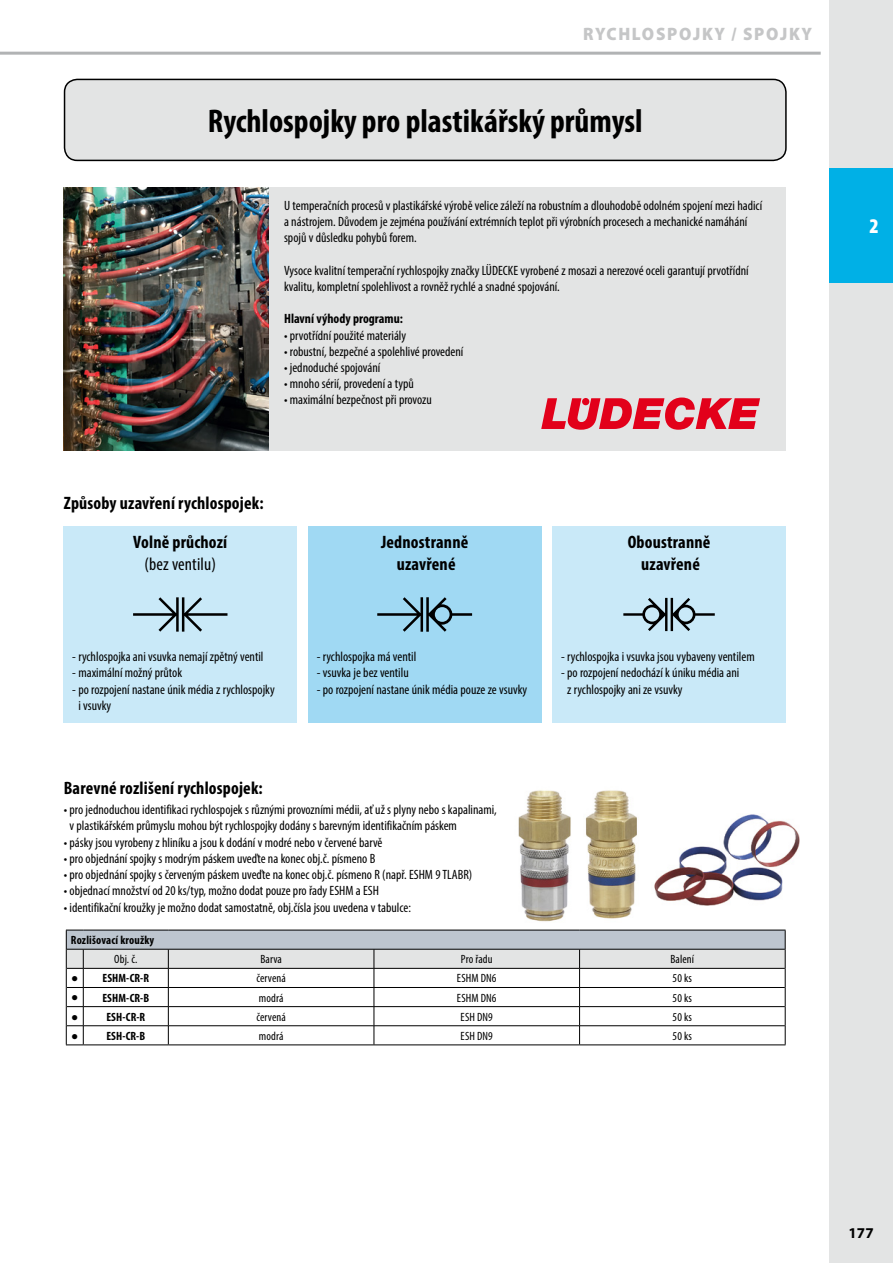
<style>
.page{position:relative;width:893px;height:1263px;background:#fff}
.page>*{position:absolute;margin:0;border:0;box-sizing:border-box;transform-origin:0 0}
.t1{font:700 condensed 33px "Myriad Pro";color:#000}
.t2{font:900 condensed 21px "Myriad Pro";color:#fff}
.t3{font:700 condensed 18px/21.6px "Myriad Pro";letter-spacing:.01em;color:#000;text-align:center}
.t4{font:900 18px "Myriad Pro";letter-spacing:.1em;color:#c5c6c7;scale:.94 1}
.t5{font:condensed 18px "Myriad Pro";letter-spacing:.01em;color:#000}
.t6{font:700 15px "Myriad Pro";color:#000}
.t7{font:condensed 13.5px/16.2px "Myriad Pro";color:#000}
.t8{font:700 condensed 13.5px "Myriad Pro";color:#000}
.t9{font:condensed 12px "Myriad Pro";letter-spacing:.01em;color:#000}
.t10{font:700 condensed 12px "Myriad Pro";letter-spacing:.01em;color:#000}
.s1{font-family:"Arial";font-stretch:normal}
</style>
<div class="page">
<div style="left:829px;top:0;width:64px;height:1263px;background:#e3e4e4"></div>
<hr style="left:0;top:52px;width:821px;height:3px;background:#b1b3b4">
<div style="left:829px;top:168px;width:64px;height:115px;background:#00b0e6"></div>
<div style="left:65px;top:79px;width:721px;height:81px;background:#e3e4e4;border-radius:13px"></div>
<div style="left:64px;top:79px;width:723px;height:82px;border:2px solid #000;border-radius:13px"></div>
<div style="left:308px;top:526px;width:233px;height:196px;background:#a0d9f3"></div>
<div style="left:553px;top:526px;width:233px;height:196px;background:#c9e9f8"></div>
<div style="left:64px;top:526px;width:233px;height:196px;background:#c9e9f8"></div>
<svg style="left:133px;top:597px;width:94px;height:35px"></svg>
<svg style="left:377px;top:597px;width:95px;height:35px"></svg>
<svg style="left:623px;top:598px;width:92px;height:33px"></svg>
<div style="left:267px;top:187px;width:519px;height:264px;background:#e3e4e4"></div>
<img style="left:64px;top:187px;width:205px;height:264px">
<svg style="left:541px;top:397px;width:219px;height:33px"></svg>
<img style="left:518px;top:790px;width:53px;height:132px">
<img style="left:585px;top:790px;width:52px;height:129px">
<img style="left:654px;top:814px;width:146px;height:92px">
<svg style="left:66px;top:930px;width:720px;height:115px"></svg>
<h3 class="t4" style="left:583px;top:22px;width:245px">RYCHLOSPOJKY / SPOJKY</h3>
<h1 class="t1" style="left:208px;top:101px;width:436px">Rychlospojky pro plastikářský průmysl</h1>
<p class="t7" style="left:284px;top:197px;width:480px">U temperačních procesů v plastikářské výrobě velice záleží na robustním a dlouhodobě odolném spojení mezi hadicí a nástrojem. Důvodem je zejména používání extrémních teplot při výrobních procesech a mechanické namáhání spojů v důsledku pohybů forem.</p>
<p class="t7" style="left:284px;top:262px;width:466px">Vysoce kvalitní temperační rychlospojky značky LÜDECKE vyrobené z mosazi a nerezové oceli garantují prvotřídní kvalitu, kompletní spolehlivost a rovněž rychlé a snadné spojování.</p>
<p class="t8" style="left:284px;top:310px;width:120px">Hlavní výhody programu:</p>
<p class="t7" style="left:284px;top:327px;width:124px">• prvotřídní použité materiály</p>
<p class="t7" style="left:284px;top:343px;width:181px">• robustní, bezpečné a spolehlivé provedení</p>
<p class="t7" style="left:284px;top:359px;width:98px">• jednoduché spojování</p>
<p class="t7" style="left:284px;top:375px;width:131px">• mnoho sérií, provedení a typů</p>
<p class="t7" style="left:284px;top:392px;width:149px">• maximální bezpečnost při provozu</p>
<h3 class="t3" style="left:64px;top:492px;width:201px">Způsoby uzavření rychlospojek:</h3>
<h3 class="t3" style="left:133px;top:531px;width:96px">Volně průchozí</h3>
<h3 class="t5" style="left:145px;top:553px;width:73px">(bez ventilu)</h3>
<p class="t7" style="left:72px;top:648px;width:193px">- rychlospojka ani vsuvka nemají zpětný ventil</p>
<p class="t7" style="left:72px;top:665px;width:111px">- maximální možný průtok</p>
<p class="t7" style="left:78px;top:681px;width:198px;text-indent:-6px">- po rozpojení nastane únik média z rychlospojky i vsuvky</p>
<h3 class="t3" style="left:381px;top:531px;width:89px">Jednostranně uzavřené</h3>
<p class="t7" style="left:317px;top:648px;width:101px">- rychlospojka má ventil</p>
<p class="t7" style="left:317px;top:665px;width:94px">- vsuvka je bez ventilu</p>
<p class="t7" style="left:317px;top:681px;width:212px">- po rozpojení nastane únik média pouze ze vsuvky</p>
<h3 class="t3" style="left:628px;top:531px;width:84px">Oboustranně uzavřené</h3>
<p class="t7" style="left:561px;top:648px;width:195px">- rychlospojka i vsuvka jsou vybaveny ventilem</p>
<p class="t7" style="left:567px;top:665px;width:174px;text-indent:-6px">- po rozpojení nedochází k úniku média ani z rychlospojky ani ze vsuvky</p>
<h3 class="t3" style="left:64px;top:777px;width:201px">Barevné rozlišení rychlospojek:</h3>
<p class="t7" style="left:70px;top:801px;width:429px;text-indent:-6px">• pro jednoduchou identifikaci rychlospojek s různými provozními médii, ať už s plyny nebo s kapalinami, v plastikářském průmyslu mohou být rychlospojky dodány s barevným identifikačním páskem</p>
<p class="t7" style="left:64px;top:834px;width:320px">• pásky jsou vyrobeny z hliníku a jsou k dodání v modré nebo v červené barvě</p>
<p class="t7" style="left:64px;top:850px;width:313px">• pro objednání spojky s modrým páskem uveďte na konec obj.č. písmeno B</p>
<p class="t7" style="left:64px;top:866px;width:410px">• pro objednání spojky s červeným páskem uveďte na konec obj.č. písmeno R (např. ESHM 9 TLABR)</p>
<p class="t7" style="left:64px;top:882px;width:317px">• objednací množství od 20 ks/typ, možno dodat pouze pro řady ESHM a ESH</p>
<p class="t7" style="left:64px;top:899px;width:349px">• identifikační kroužky je možno dodat samostatně, obj.čísla jsou uvedena v tabulce:</p>
<p class="t10" style="left:71px;top:933px;width:85px">Rozlišovací kroužky</p>
<p class="t9" style="left:114px;top:952px;width:25px">Obj. č.</p>
<p class="t9" style="left:260px;top:952px;width:23px">Barva</p>
<p class="t9" style="left:461px;top:952px;width:33px">Pro řadu</p>
<p class="t9" style="left:670px;top:952px;width:25px">Balení</p>
<p class="t10" style="left:71px;top:971px;width:79px"><span class="s1">●</span> ESHM-CR-R</p>
<p class="t9" style="left:256px;top:971px;width:31px">červená</p>
<p class="t9" style="left:457px;top:971px;width:41px">ESHM DN6</p>
<p class="t9" style="left:673px;top:971px;width:21px">50 ks</p>
<p class="t10" style="left:71px;top:990px;width:79px"><span class="s1">●</span> ESHM-CR-B</p>
<p class="t9" style="left:259px;top:990px;width:26px">modrá</p>
<p class="t9" style="left:457px;top:990px;width:41px">ESHM DN6</p>
<p class="t9" style="left:673px;top:990px;width:21px">50 ks</p>
<p class="t10" style="left:71px;top:1009px;width:75px"><span class="s1">●</span> ESH-CR-R</p>
<p class="t9" style="left:256px;top:1009px;width:31px">červená</p>
<p class="t9" style="left:461px;top:1009px;width:34px">ESH DN9</p>
<p class="t9" style="left:673px;top:1009px;width:21px">50 ks</p>
<p class="t10" style="left:71px;top:1028px;width:76px"><span class="s1">●</span> ESH-CR-B</p>
<p class="t9" style="left:259px;top:1028px;width:26px">modrá</p>
<p class="t9" style="left:461px;top:1028px;width:34px">ESH DN9</p>
<p class="t9" style="left:673px;top:1028px;width:21px">50 ks</p>
<h2 class="t2" style="left:870px;top:213px;width:11px">2</h2>
<p class="t6" style="left:848px;top:1223px;width:27px">177</p>
</div>
